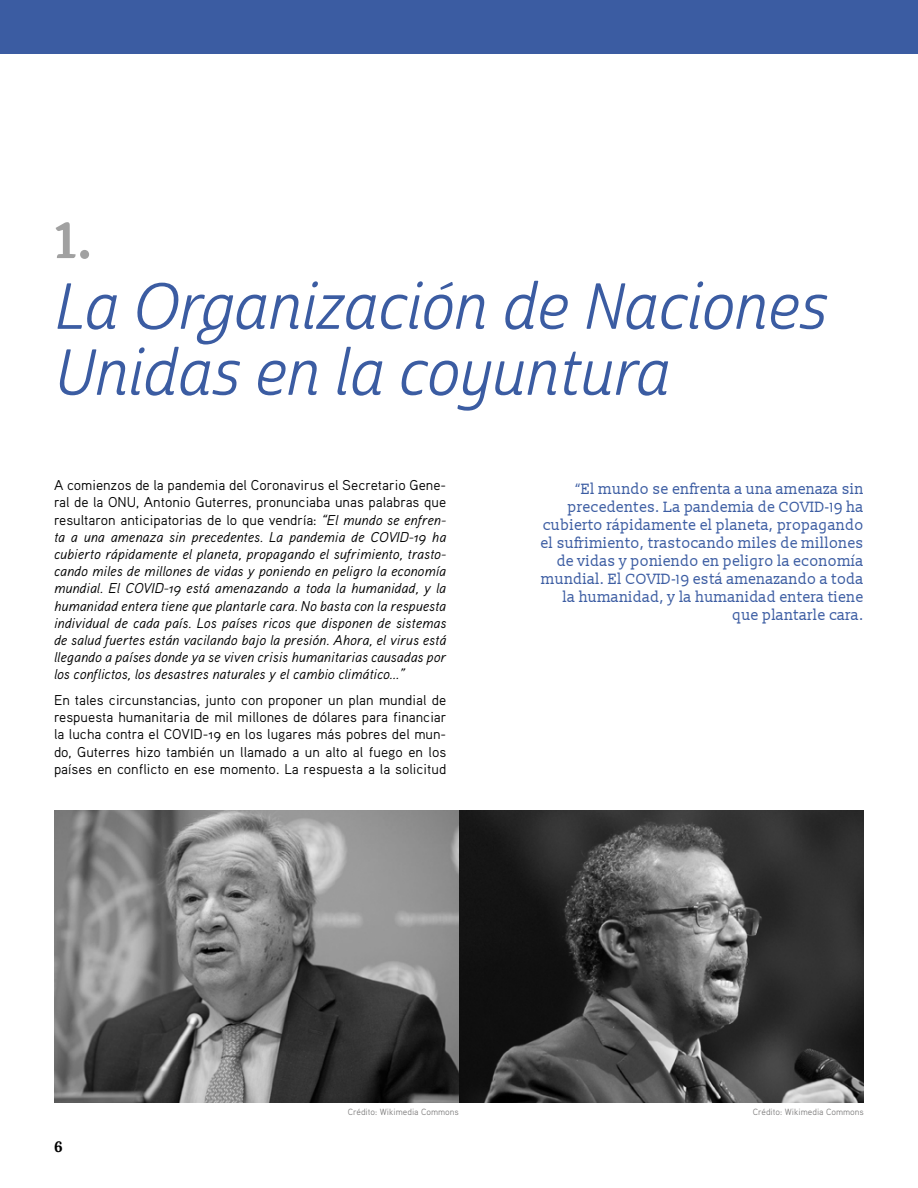
<style>
.page{position:relative;width:918px;height:1188px;background:#fff}
.page>*{position:absolute;margin:0;border:0;box-sizing:border-box;transform-origin:0 0}
.t1{font:63px/66px "Cabrito Sans Con Reg It";color:#3b5ca2}
.t2{font:700 57px "Karma";color:#a1a1a1}
.t3{font:15px/18px "Slabo 13 px";color:#3b5ca2;text-align:right}
.t4{font:700 15px "Lora";color:#000}
.t5{font:14.25px/17.2px "Aaux Pro Regular Italic OSF";color:#000;text-align:justify}
.t6{font:14.25px/17.2px "Aaux Pro Regular OSF";color:#000;text-align:justify}
.t7{font:9px "Aaux Pro Regular OSF";color:#818080}
.s1{font-family:"Aaux Pro Regular Italic OSF"}
</style>
<div class="page">
<div style="left:0;top:0;width:918px;height:54px;background:#3b5ca2"></div>
<img style="left:54px;top:810px;width:810px;height:293px">
<h2 class="t2" style="left:54px;top:205px;width:39px">1.</h2>
<h1 class="t1" style="left:54px;top:275px;width:774px">La Organización de Naciones<br>Unidas en la coyuntura</h1>
<p class="t6" style="left:54px;top:476px;width:394px">A comienzos de la pandemia del Coronavirus el Secretario Gene&shy;ral de la ONU, Antonio Guterres, pronunciaba unas palabras que resultaron anticipatorias de lo que vendría: <span class="s1">“El mundo se enfren-</span></p>
<p class="t5" style="left:54px;top:528px;width:394px">ta a una amenaza sin precedentes. La pandemia de COVID-19 ha cubierto rápidamente el planeta, propagando el sufrimiento, trasto&shy;cando miles de millones de vidas y poniendo en peligro la economía mundial. El COVID-19 está amenazando a toda la humanidad, y la humanidad entera tiene que plantarle cara. No basta con la respuesta individual de cada país. Los países ricos que disponen de sistemas de salud fuertes están vacilando bajo la presión. Ahora, el virus está llegando a países donde ya se viven crisis humanitarias causadas por los conflictos, los desastres naturales y el cambio climático…”</p>
<p class="t6" style="left:54px;top:691px;width:394px">En tales circunstancias, junto con proponer un plan mundial de respuesta humanitaria de mil millones de dólares para financiar la lucha contra el COVID-19 en los lugares más pobres del mun&shy;do, Guterres hizo también un llamado a un alto al fuego en los países en conflicto en ese momento. La respuesta a la solicitud</p>
<p class="t3" style="left:541px;top:479px;width:325px">“El mundo se enfrenta a una amenaza sin precedentes. La pandemia de COVID-19 ha cubierto rápidamente el planeta, propagando el sufrimiento, trastocando miles de millones de vidas y poniendo en peligro la economía mundial. El COVID-19 está amenazando a toda la humanidad, y la humanidad entera tiene que plantarle cara.</p>
<p class="t4" style="left:54px;top:1134px;width:10px">6</p>
<p class="t7" style="left:348px;top:1106px;width:113px">Crédito: Wikimedia Commons</p>
<p class="t7" style="left:753px;top:1106px;width:113px">Crédito: Wikimedia Commons</p>
</div>
